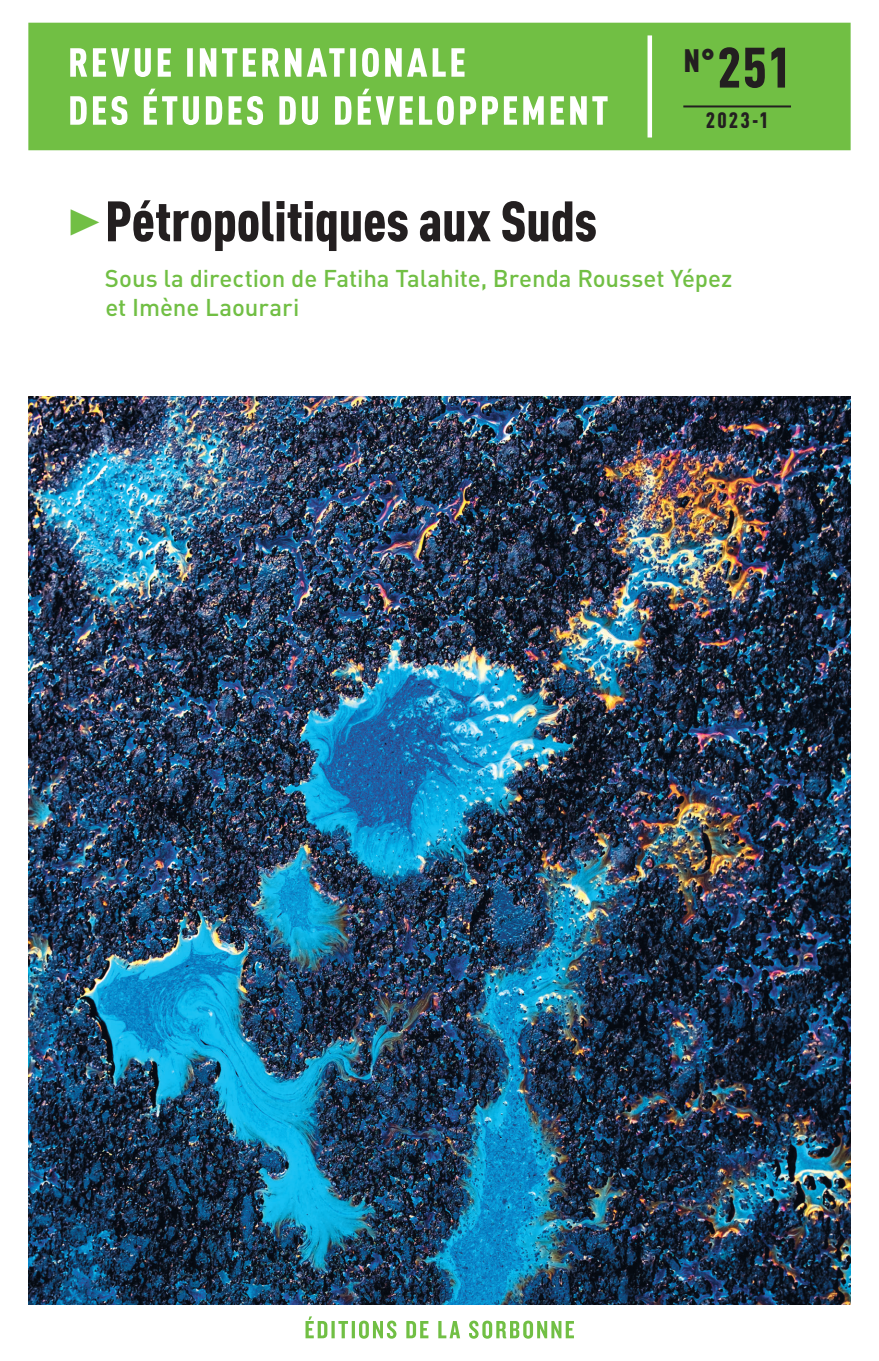
<style>
.page{position:relative;width:879px;height:1361px;background:#fff}
.page>*{position:absolute;margin:0;border:0;box-sizing:border-box;transform-origin:0 0}
.t1{font:900 condensed 56px "DINOT";letter-spacing:-.005em;color:#231f20}
.t2{font:500 24px/28.8px "DINOT";letter-spacing:-.005em;color:#71bf44}
.t3{font:900 condensed 22px "DINOT";color:#231f20}
.s1{color:#71bf44}
</style>
<div class="page">
<svg style="left:28px;top:23px;width:822px;height:127px;background:#82c65b"></svg>
<img style="left:28px;top:397px;width:822px;height:907px">
<hr style="left:683px;top:105px;width:108px;height:2px;background:#231f20">
<svg style="left:305px;top:1316px;width:269px;height:22px"></svg>
<h1 class="t1" style="left:683px;top:33px;width:109px"><sup>N°</sup>251</h1>
<p class="t3" style="left:706px;top:107px;width:64px">2023-1</p>
<h1 class="t1" style="left:67px;top:186px;width:532px"><span class="s1">▶</span>Pétropolitiques aux Suds</h1>
<p class="t2" style="left:105px;top:263px;width:629px">Sous la direction de Fatiha Talahite, Brenda Rousset Yépez et Imène Laourari</p>
</div>
